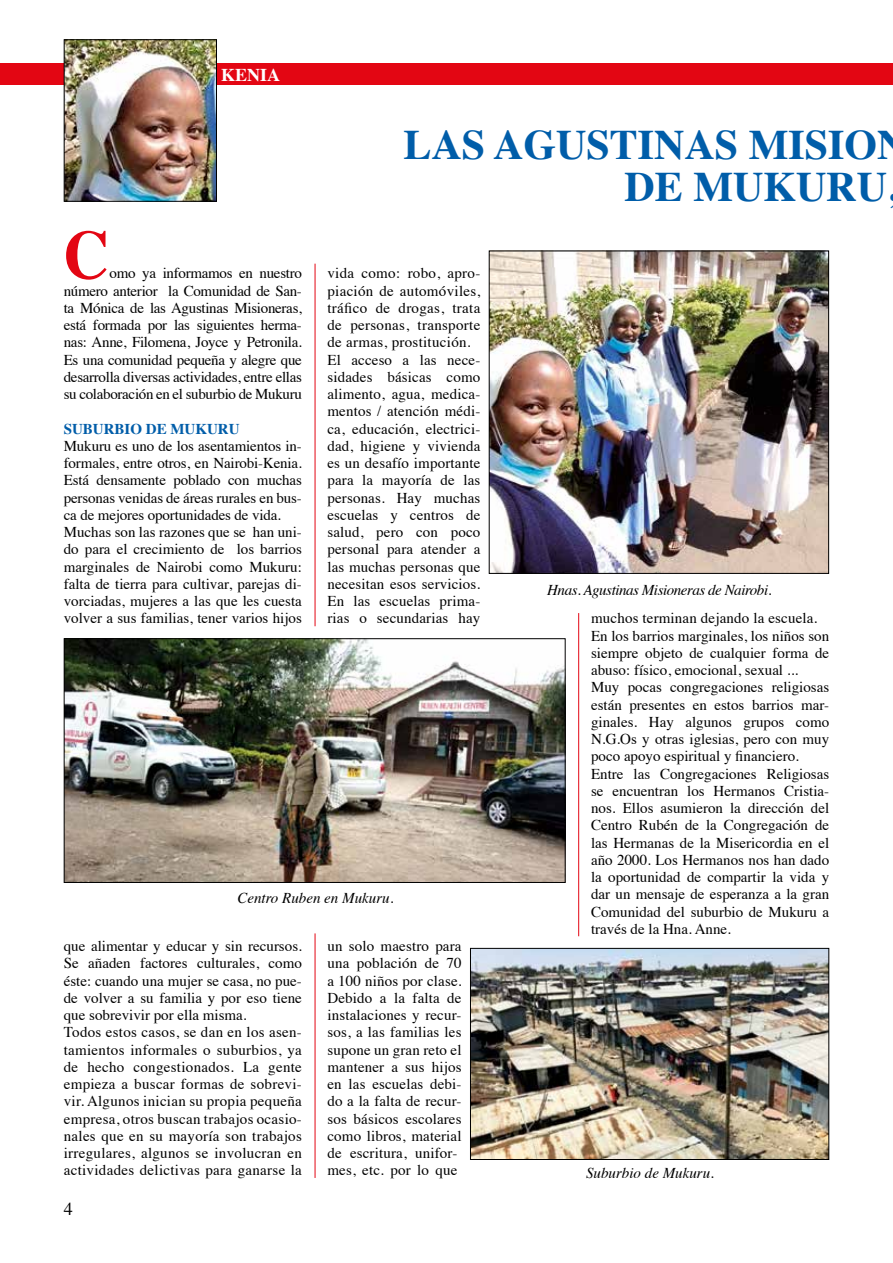
<style>
.page{position:relative;width:893px;height:1263px;background:#fff}
.page>*{position:absolute;margin:0;border:0;box-sizing:border-box;transform-origin:0 0}
.t1{font:700 69px "Times";color:#e30613;scale:.92 1}
.t2{font:700 42px/42px "Times";color:#005da9}
.t3{font:700 18px "Times";color:#fff}
.t4{font:18px "Times";color:#000}
.t5{font:15px/17.2px "Times";color:#000}
.t6{font:15px/17.2px "Times";letter-spacing:.02em;color:#000}
.t7{font:italic 15px "Times";color:#000}
.t8{font:italic 15px "Times";letter-spacing:-.03em;color:#000}
.t9{font:700 15px "Times";color:#005da9}
</style>
<div class="page">
<div style="left:0;top:64px;width:893px;height:21px;background:#e30613"></div>
<hr style="left:315px;top:264px;width:1px;height:362px;background:#e30613">
<hr style="left:315px;top:933px;width:1px;height:245px;background:#e30613">
<hr style="left:578px;top:613px;width:1px;height:323px;background:#e30613">
<img style="left:472px;top:950px;width:355px;height:208px">
<div style="left:470px;top:948px;width:359px;height:212px;border:1px solid #000"></div>
<img style="left:66px;top:640px;width:498px;height:241px">
<div style="left:64px;top:638px;width:502px;height:245px;border:1px solid #000"></div>
<img style="left:491px;top:253px;width:336px;height:319px">
<div style="left:489px;top:251px;width:340px;height:323px;border:1px solid #000"></div>
<img style="left:66px;top:41px;width:149px;height:159px">
<div style="left:64px;top:39px;width:153px;height:163px;border:1px solid #000"></div>
<p class="t3" style="left:221px;top:58px;width:61px">KENIA</p>
<h2 class="t2" style="left:625px;top:119px;width:284px;text-indent:-221px">LAS AGUSTINAS MISION<br>DE MUKURU</h2>
<h1 class="t1" style="left:64px;top:189px;width:51px">C</h1>
<p class="t5" style="left:64px;top:263px;width:240px;text-align:justify;text-indent:46px">omo ya informamos en nuestro número anterior la Comunidad de San&shy;ta Mónica de las Agustinas Misioneras, está formada por las siguientes herma&shy;nas: Anne, Filomena, Joyce y Petronila.<br>Es una comunidad pequeña y alegre que desarrolla diversas actividades, entre ellas su colaboración en el suburbio de Mukuru</p>
<p class="t9" style="left:64px;top:414px;width:177px">SUBURBIO DE MUKURU</p>
<p class="t5" style="left:64px;top:436px;width:240px">Mukuru es uno de los asentamientos in&shy;formales, entre otros, en Nairobi-Kenia.<br>Está densamente poblado con muchas personas venidas de áreas rurales en bus&shy;ca de mejores oportunidades de vida.<br>Muchas son las razones que se han uni&shy;do para el crecimiento de los barrios marginales de Nairobi como Mukuru: falta de tierra para cultivar, parejas di&shy;vorciadas, mujeres a las que les cuesta volver a sus familias, tener varios hijos</p>
<p class="t5" style="left:327px;top:263px;width:154px">vida como: robo, apro&shy;piación de automóviles, tráfico de drogas, trata de personas, transporte de armas, prostitución.<br>El acceso a las nece&shy;sidades básicas como alimento, agua, medica&shy;mentos / atención médi&shy;ca, educación, electrici&shy;dad, higiene y vivienda es un desafío importante para la mayoría de las personas. Hay muchas escuelas y centros de salud, pero con poco personal para atender a las muchas personas que necesitan esos servicios.<br>En las escuelas prima&shy;rias o secundarias hay</p>
<p class="t7" style="left:237px;top:885px;width:158px">Centro Ruben en Mukuru.</p>
<p class="t6" style="left:64px;top:936px;width:240px">que alimentar y educar y sin recursos.<br>Se añaden factores culturales, como éste: cuando una mujer se casa, no pue&shy;de volver a su familia y por eso tiene que sobrevivir por ella misma.<br>Todos estos casos, se dan en los asen&shy;tamientos informales o suburbios, ya de hecho congestionados. La gente empieza a buscar formas de sobrevi&shy;vir. Algunos inician su propia pequeña empresa, otros buscan trabajos ocasio&shy;nales que en su mayoría son trabajos irregulares, algunos se involucran en actividades delictivas para ganarse la</p>
<p class="t4" style="left:64px;top:1192px;width:10px">4</p>
<p class="t5" style="left:327px;top:936px;width:136px">un solo maestro para una población de 70 a 100 niños por clase.<br>Debido a la falta de instalaciones y recur&shy;sos, a las familias les supone un gran reto el mantener a sus hijos en las escuelas debi&shy;do a la falta de recur&shy;sos básicos escolares como libros, material de escritura, unifor&shy;mes, etc. por lo que</p>
<p class="t8" style="left:547px;top:577px;width:226px">Hnas. Agustinas Misioneras de Nairobi.</p>
<p class="t5" style="left:591px;top:608px;width:240px">muchos terminan dejando la escuela.<br>En los barrios marginales, los niños son siempre objeto de cualquier forma de abuso: físico, emocional, sexual ...<br>Muy pocas congregaciones religiosas están presentes en estos barrios mar&shy;ginales. Hay algunos grupos como N.G.Os y otras iglesias, pero con muy poco apoyo espiritual y financiero.<br>Entre las Congregaciones Religiosas se encuentran los Hermanos Cristia&shy;nos. Ellos asumieron la dirección del Centro Rubén de la Congregación de las Hermanas de la Misericordia en el año 2000. Los Hermanos nos han dado la oportunidad de compartir la vida y dar un mensaje de esperanza a la gran Comunidad del suburbio de Mukuru a través de la Hna. Anne.</p>
<p class="t7" style="left:586px;top:1160px;width:129px">Suburbio de Mukuru.</p>
</div>
